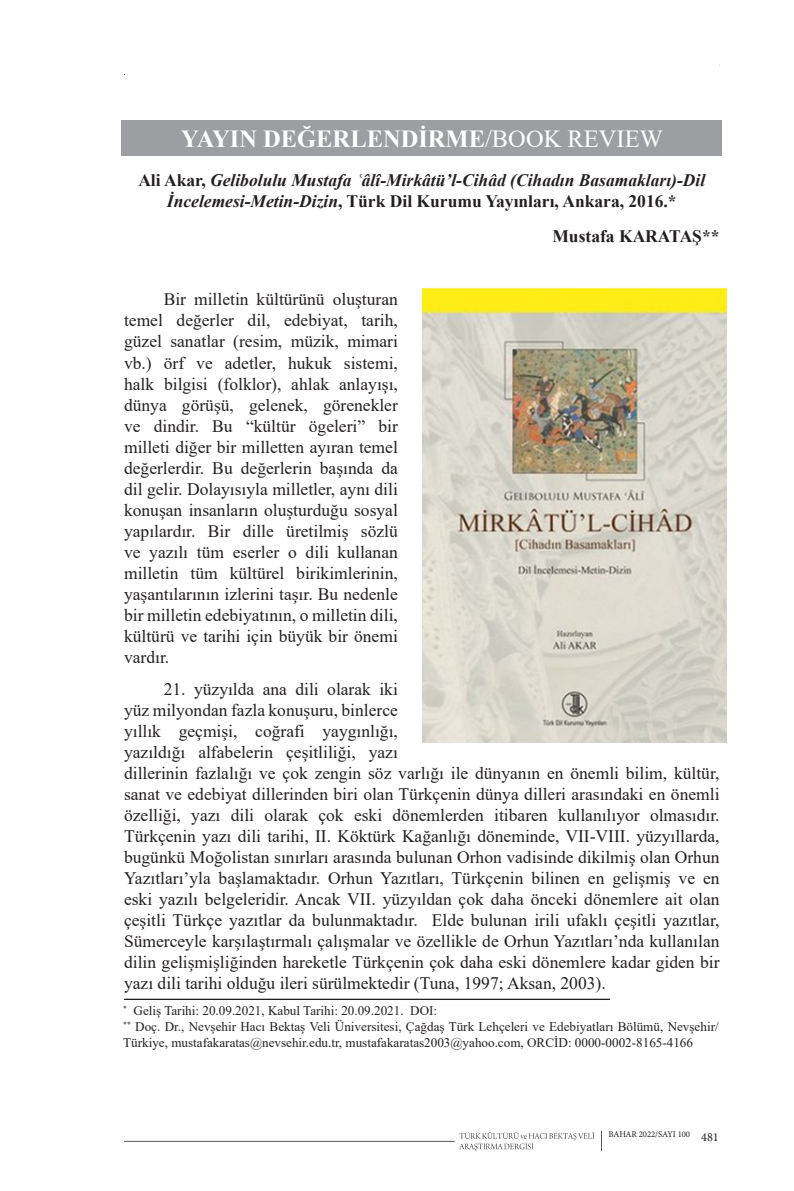
<style>
.page{position:relative;width:794px;height:1191px;background:#fff}
.page>*{position:absolute;margin:0;border:0;box-sizing:border-box;transform-origin:0 0}
.Gövde_Metni{font:700 24.5px "Times New Roman";color:#fff}
.Gövde_Metni-2{font:17.5px/21px "Times New Roman";color:#231f20;text-align:justify}
.t1{font:italic 700 17.5px/21px "Times New Roman";color:#231f20;text-align:center}
.t2{font:700 17.5px "Times New Roman";color:#231f20}
.Dipnot{font:13.12px/15.8px "Times New Roman";color:#231f20}
.t3{font:8.75px "Minion Pro";letter-spacing:-.01em;color:#231f20}
.s1{font-weight:400}
.s2{font-style:normal}
.s3{font-size:12.25px}
</style>
<div class="page">
<hr style="left:124px;top:1141px;width:330px;height:1px;background:#57585a">
<hr style="left:124px;top:74px;width:595px;height:1px;background:#57585a">
<svg style="left:601px;top:1131px;width:1px;height:19px"></svg>
<svg style="left:459px;top:1132px;width:135px;height:18px"></svg>
<hr style="left:124px;top:998px;width:486px;height:2px;background:#231f20">
<div style="left:125px;top:52px;width:593px;height:41px;background:#fff"></div>
<div style="left:121px;top:121px;width:601px;height:35px;background:#9c9ea1"></div>
<img style="left:422px;top:288px;width:304px;height:454px">
<p class="Gövde_Metni" style="left:181px;top:121px;width:483px">YAYIN DEĞERLENDİRME<span class="s1">/BOOK REVIEW</span></p>
<p class="t1" style="left:138px;top:169px;width:568px"><span class="s2">Ali Akar,</span> Gelibolulu Mustafa ʿâlî-Mirkâtü’l-Cihâd (Cihadın Basamakları)-Dil<br>İncelemesi-Metin-Dizin<span class="s2">, Türk Dil Kurumu Yayınları, Ankara, 2016.*</span></p>
<p class="t2" style="left:552px;top:223px;width:169px">Mustafa KARATAŞ**</p>
<p class="Gövde_Metni-2" style="left:124px;top:288px;width:275px;text-indent:40px">Bir milletin kültürünü oluşturan temel değerler dil, edebiyat, tarih, güzel sanatlar (resim, müzik, mimari vb.) örf ve adetler, hukuk sistemi, halk bilgisi (folklor), ahlak anlayışı, dünya görüşü, gelenek, görenekler ve dindir. Bu “kültür ögeleri” bir milleti diğer bir milletten ayıran temel değerlerdir. Bu değerlerin başında da dil gelir. Dolayısıyla milletler, aynı dili konuşan insanların oluşturduğu sosyal yapılardır. Bir dille üretilmiş sözlü ve yazılı tüm eserler o dili kullanan milletin tüm kültürel birikimlerinin, yaşantılarının izlerini taşır. Bu nedenle bir milletin edebiyatının, o milletin dili, kültürü ve tarihi için büyük bir önemi vardır.</p>
<p class="Gövde_Metni-2" style="left:124px;top:677px;width:597px;text-align:left;text-indent:40px">21. yüzyılda ana dili olarak iki<br>yüz milyondan fazla konuşuru, binlerce<br>yıllık geçmişi, coğrafi yaygınlığı,<br>yazıldığı alfabelerin çeşitliliği, yazı<br>dillerinin fazlalığı ve çok zengin söz varlığı ile dünyanın en önemli bilim, kültür, sanat ve edebiyat dillerinden biri olan Türkçenin dünya dilleri arasındaki en önemli özelliği, yazı dili olarak çok eski dönemlerden itibaren kullanılıyor olmasıdır.<br>Türkçenin yazı dili tarihi, II. Köktürk Kağanlığı döneminde, VII-VIII. yüzyıllarda, bugünkü Moğolistan sınırları arasında bulunan Orhon vadisinde dikilmiş olan Orhun Yazıtları’yla başlamaktadır. Orhun Yazıtları, Türkçenin bilinen en gelişmiş ve en eski yazılı belgeleridir. Ancak VII. yüzyıldan çok daha önceki dönemlere ait olan çeşitli Türkçe yazıtlar da bulunmaktadır. Elde bulunan irili ufaklı çeşitli yazıtlar, Sümerceyle karşılaştırmalı çalışmalar ve özellikle de Orhun Yazıtları’nda kullanılan dilin gelişmişliğinden hareketle Türkçenin çok daha eski dönemlere kadar giden bir yazı dili tarihi olduğu ileri sürülmektedir (Tuna, 1997; Aksan, 2003).</p>
<p class="Dipnot" style="left:123px;top:1002px;width:315px"><sup>*</sup> Geliş Tarihi: 20.09.2021, Kabul Tarihi: 20.09.2021. DOI:</p>
<p class="Dipnot" style="left:123px;top:1018px;width:597px"><sup>**</sup> Doç. Dr., Nevşehir Hacı Bektaş Veli Üniversitesi, Çağdaş Türk Lehçeleri ve Edebiyatları Bölümü, Nevşehir/<br>Türkiye, mustafakaratas@nevsehir.edu.tr, mustafakaratas2003@yahoo.com, ORCİD: 0000-0002-8165-4166</p>
<p class="t3" style="left:608px;top:1128px;width:112px">BAHAR 2022/SAYI 100 <span class="s3">481</span></p>
</div>
